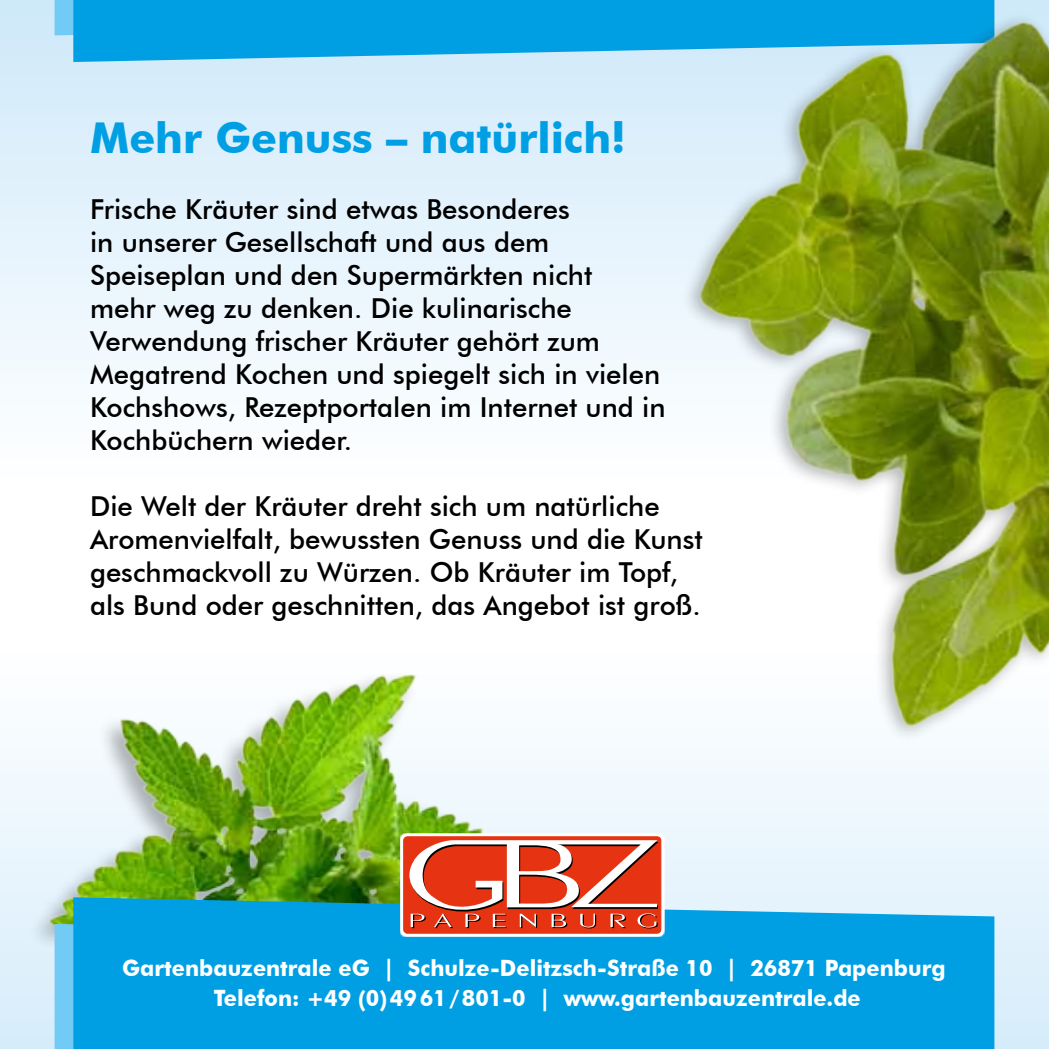
<style>
.page{position:relative;width:1049px;height:1049px;background:#fff}
.page>*{position:absolute;margin:0;border:0;box-sizing:border-box;transform-origin:0 0}
.t1{font:700 42.5px "Futura BT";color:#009fe3}
.t2{font:500 27.5px/33px "Futura BT";color:#000}
.t3{font:700 22.5px/30px "Futura BT";color:#fff;text-align:center;scale:.96 1}
</style>
<div class="page">
<svg style="left:0;top:639px;width:1049px;height:410px;fill:#edf7fd"></svg>
<div style="left:0;top:0;width:1049px;height:493px;background:linear-gradient(to bottom,#c7e6f9,#fff)"></div>
<img style="left:33px;top:657px;width:506px;height:268px">
<div style="left:73px;top:897px;width:921px;height:152px;background:#009fe3"></div>
<svg style="left:400px;top:833px;width:264px;height:104px"></svg>
<div style="left:404px;top:837px;width:257px;height:96px;background:#e63312;border-radius:4px"></div>
<div style="left:403px;top:836px;width:258px;height:97px;border:1px solid #e63312;border-radius:4px"></div>
<svg style="left:403px;top:840px;width:255px;height:89px"></svg>
<svg style="left:73px;top:0;width:624px;height:62px;background:#15a6e5"></svg>
<div style="left:681px;top:12px;width:368px;height:731px;background:#000;opacity:.3"></div>
<img style="left:697px;top:0;width:352px;height:797px">
<h1 class="t1" style="left:90px;top:112px;width:537px">Mehr Genuss – natürlich!</h1>
<p class="t2" style="left:90px;top:192px;width:577px">Frische Kräuter sind etwas Besonderes<br>in unserer Gesellschaft und aus dem Speiseplan und den Supermärkten nicht<br>mehr weg zu denken. Die kulinarische Verwendung frischer Kräuter gehört zum Megatrend Kochen und spiegelt sich in vielen Kochshows, Rezeptportalen im Internet und in Kochbüchern wieder.</p>
<p class="t2" style="left:90px;top:489px;width:614px">Die Welt der Kräuter dreht sich um natürliche Aromenvielfalt, bewussten Genuss und die Kunst geschmackvoll zu Würzen. Ob Kräuter im Topf, als Bund oder geschnitten, das Angebot ist groß.</p>
<p class="t3" style="left:122px;top:953px;width:859px">Gartenbauzentrale eG | Schulze-Delitzsch-Straße 10 | 26871 Papenburg<br>Telefon: +49 (0)4961/801-0 | www.gartenbauzentrale.de</p>
</div>
